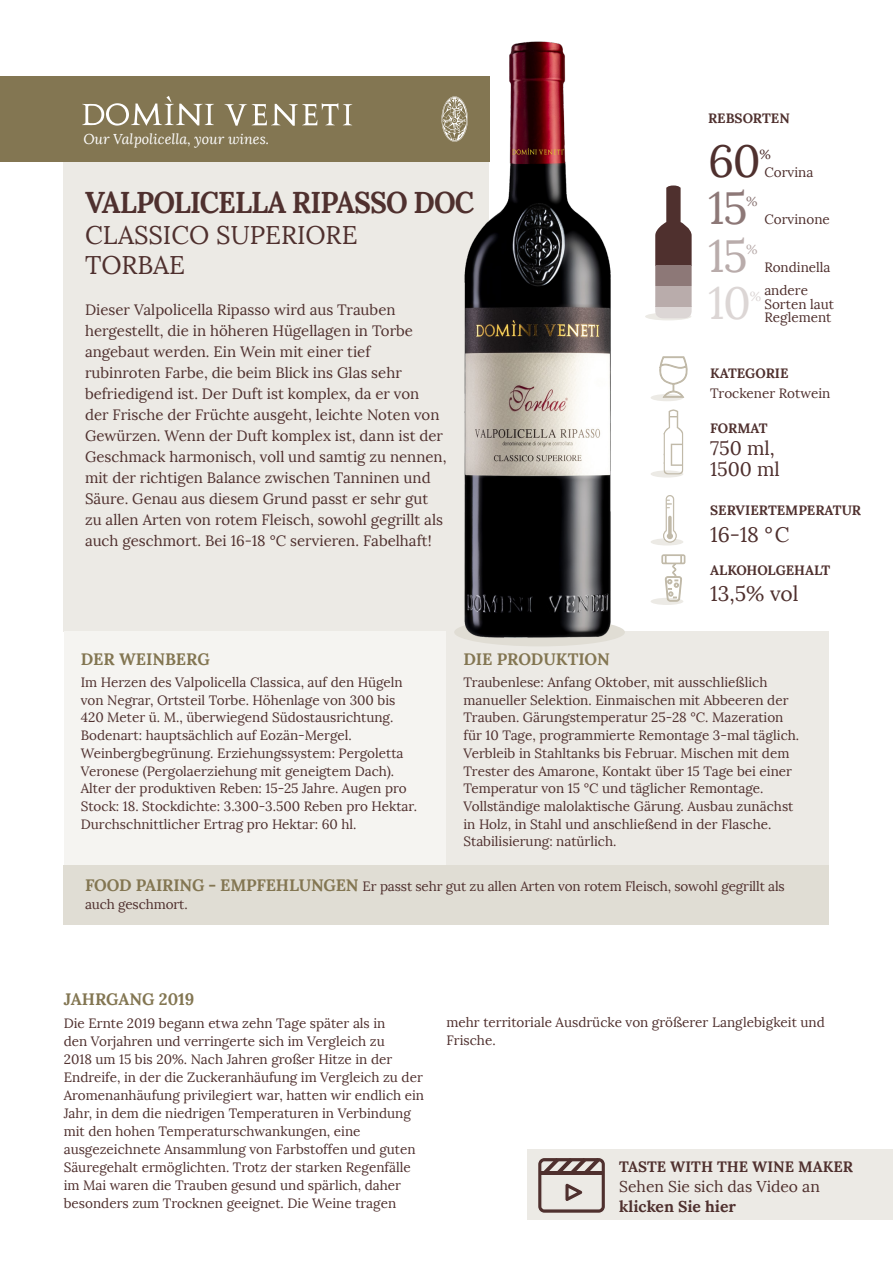
<style>
.page{position:relative;width:893px;height:1263px;background:#fff}
.page>*{position:absolute;margin:0;border:0;box-sizing:border-box;transform-origin:0 0}
.t1{font:45px "Lora";color:#4f302e}
.t2{font:45px "Lora";color:#8d7877}
.t3{font:45px "Lora";color:#b9acab}
.t4{font:45px "Lora";color:#dcd6d5}
.t5{font:700 30px "Lora";letter-spacing:-.03em;color:#4f302e;scale:.94 1}
.t6{font:25.5px "Lora";color:#4f302e}
.t7{font:21px "Lora";color:#4f302e}
.t8{font:19.5px/21px "Lora";color:#4f302e}
.t9{font:700 16.5px "Lora";color:#837652}
.t10{font:15.75px "Lora";color:#4f302e}
.t11{font:700 15.75px "Lora";color:#4f302e}
.t12{font:15px/21px "Lora";color:#4f302e}
.t13{font:700 15px "Lora";color:#4f302e}
.t14{font:italic 14.25px "Lora";color:#fff}
.t15{font:13.5px/17.7px "Lora";color:#4f302e}
.t16{font:700 13.5px "Lora";color:#4f302e}
.t17{font:13.2px "Lora";color:#4f302e}
.t18{font:13.2px "Lora";color:#8d7877}
.t19{font:13.2px "Lora";color:#b9acab}
.t20{font:13.2px "Lora";color:#dcd6d5}
.s1{font-weight:700;font-size:16.5px;color:#837652}
</style>
<div class="page">
<div style="left:645px;top:313px;width:46px;height:7px;background:#eceae5;border-radius:50%"></div>
<div style="left:651px;top:598px;width:32px;height:7px;background:#eceae5;border-radius:50%"></div>
<div style="left:651px;top:394px;width:32px;height:7px;background:#eceae5;border-radius:50%"></div>
<svg style="left:659px;top:356px;width:29px;height:42px"></svg>
<svg style="left:662px;top:554px;width:23px;height:47px"></svg>
<div style="left:651px;top:470px;width:32px;height:8px;background:#eceae5;border-radius:50%"></div>
<svg style="left:663px;top:409px;width:20px;height:66px"></svg>
<div style="left:651px;top:538px;width:32px;height:7px;background:#eceae5;border-radius:50%"></div>
<svg style="left:663px;top:495px;width:14px;height:48px"></svg>
<div style="left:64px;top:865px;width:765px;height:59px;background:#e0ddd4"></div>
<div style="left:64px;top:162px;width:425px;height:469px;background:#eceae5"></div>
<div style="left:64px;top:631px;width:382px;height:234px;background:#f5f4f1"></div>
<div style="left:446px;top:631px;width:383px;height:234px;background:#eceae5"></div>
<div style="left:454px;top:618px;width:171px;height:28px;background:#e0ddd4;border-radius:50%"></div>
<div style="left:655px;top:306px;width:37px;height:12px;background:#dcd6d5"></div>
<svg style="left:655px;top:185px;width:37px;height:81px;fill:#4f302e"></svg>
<div style="left:655px;top:266px;width:37px;height:20px;background:#8d7877"></div>
<div style="left:655px;top:286px;width:37px;height:20px;background:#b9acab"></div>
<div style="left:0;top:77px;width:489px;height:85px;background:#837652"></div>
<svg style="left:82px;top:96px;width:132px;height:30px"></svg>
<svg style="left:224px;top:103px;width:129px;height:23px"></svg>
<svg style="left:442px;top:96px;width:12px;height:46px"></svg>
<img style="left:454px;top:41px;width:171px;height:600px">
<div style="left:527px;top:1149px;width:366px;height:70px;background:#eceae5"></div>
<svg style="left:538px;top:1158px;width:67px;height:55px"></svg>
<p class="t14" style="left:83px;top:130px;width:187px">Our Valpolicella, your wines.</p>
<p class="t5" style="left:85px;top:183px;width:416px">VALPOLICELLA RIPASSO DOC</p>
<p class="t6" style="left:85px;top:219px;width:274px">CLASSICO SUPERIORE</p>
<p class="t6" style="left:85px;top:250px;width:102px">TORBAE</p>
<p class="t12" style="left:85px;top:299px;width:363px">Dieser Valpolicella Ripasso wird aus Trauben hergestellt, die in höheren Hügellagen in Torbe angebaut werden. Ein Wein mit einer tief rubinroten Farbe, die beim Blick ins Glas sehr befriedigend ist. Der Duft ist komplex, da er von der Frische der Früchte ausgeht, leichte Noten von Gewürzen. Wenn der Duft komplex ist, dann ist der Geschmack harmonisch, voll und samtig zu nennen, mit der richtigen Balance zwischen Tanninen und Säure. Genau aus diesem Grund passt er sehr gut zu allen Arten von rotem Fleisch, sowohl gegrillt als auch geschmort. Bei 16-18 °C servieren. Fabelhaft!</p>
<p class="t16" style="left:708px;top:110px;width:83px">REBSORTEN</p>
<p class="t1" style="left:708px;top:133px;width:54px">60</p>
<p class="t17" style="left:759px;top:146px;width:13px">%</p>
<p class="t2" style="left:708px;top:180px;width:41px">15</p>
<p class="t18" style="left:746px;top:193px;width:13px">%</p>
<p class="t3" style="left:708px;top:228px;width:41px">15</p>
<p class="t19" style="left:746px;top:241px;width:13px">%</p>
<p class="t15" style="left:764px;top:163px;width:51px">Corvina</p>
<p class="t15" style="left:764px;top:210px;width:67px">Corvinone</p>
<p class="t15" style="left:764px;top:258px;width:68px">Rondinella</p>
<p class="t15" style="left:764px;top:284px;width:71px;line-height:13.5px">andere<br>Sorten laut<br>Reglement</p>
<p class="t4" style="left:708px;top:276px;width:45px">10</p>
<p class="t20" style="left:750px;top:288px;width:13px">%</p>
<p class="t16" style="left:710px;top:365px;width:80px">KATEGORIE</p>
<p class="t15" style="left:710px;top:384px;width:122px">Trockener Rotwein</p>
<p class="t16" style="left:710px;top:419px;width:59px">FORMAT</p>
<p class="t8" style="left:710px;top:438px;width:71px">750 ml,<br>1500 ml</p>
<p class="t16" style="left:710px;top:502px;width:153px">SERVIERTEMPERATUR</p>
<p class="t7" style="left:710px;top:521px;width:81px">16-18 °C</p>
<p class="t16" style="left:710px;top:561px;width:122px">ALKOHOLGEHALT</p>
<p class="t7" style="left:710px;top:581px;width:90px">13,5% vol</p>
<p class="t9" style="left:463px;top:648px;width:148px">DIE PRODUKTION</p>
<p class="t15" style="left:463px;top:673px;width:337px">Traubenlese: Anfang Oktober, mit ausschließlich manueller Selektion. Einmaischen mit Abbeeren der Trauben. Gärungstemperatur 25-28 °C. Mazeration für 10 Tage, programmierte Remontage 3-mal täglich.<br>Verbleib in Stahltanks bis Februar. Mischen mit dem Trester des Amarone, Kontakt über 15 Tage bei einer Temperatur von 15 °C und täglicher Remontage.<br>Vollständige malolaktische Gärung. Ausbau zunächst in Holz, in Stahl und anschließend in der Flasche.<br>Stabilisierung: natürlich.</p>
<p class="t15" style="left:85px;top:877px;width:701px"><span class="s1">FOOD PAIRING - EMPFEHLUNGEN</span> Er passt sehr gut zu allen Arten von rotem Fleisch, sowohl gegrillt als auch geschmort.</p>
<p class="t9" style="left:81px;top:648px;width:131px">DER WEINBERG</p>
<p class="t15" style="left:81px;top:673px;width:338px">Im Herzen des Valpolicella Classica, auf den Hügeln von Negrar, Ortsteil Torbe. Höhenlage von 300 bis 420 Meter ü. M., überwiegend Südostausrichtung.<br>Bodenart: hauptsächlich auf Eozän-Mergel.<br>Weinbergbegrünung. Erziehungssystem: Pergoletta Veronese (Pergolaerziehung mit geneigtem Dach).<br>Alter der produktiven Reben: 15-25 Jahre. Augen pro Stock: 18. Stockdichte: 3.300-3.500 Reben pro Hektar.<br>Durchschnittlicher Ertrag pro Hektar: 60 hl.</p>
<p class="t9" style="left:64px;top:989px;width:132px">JAHRGANG 2019</p>
<p class="t15" style="left:64px;top:1014px;width:362px">Die Ernte 2019 begann etwa zehn Tage später als in<br>den Vorjahren und verringerte sich im Vergleich zu<br>2018 um 15 bis 20%. Nach Jahren großer Hitze in der Endreife, in der die Zuckeranhäufung im Vergleich zu der Aromenanhäufung privilegiert war, hatten wir endlich ein Jahr, in dem die niedrigen Temperaturen in Verbindung mit den hohen Temperaturschwankungen, eine ausgezeichnete Ansammlung von Farbstoffen und guten Säuregehalt ermöglichten. Trotz der starken Regenfälle im Mai waren die Trauben gesund und spärlich, daher besonders zum Trocknen geeignet. Die Weine tragen</p>
<p class="t15" style="left:446px;top:1014px;width:380px">mehr territoriale Ausdrücke von größerer Langlebigkeit und<br>Frische.</p>
<p class="t13" style="left:619px;top:1157px;width:235px">TASTE WITH THE WINE MAKER</p>
<p class="t10" style="left:619px;top:1177px;width:202px">Sehen Sie sich das Video an</p>
<p class="t11" style="left:619px;top:1196px;width:118px">klicken Sie hier</p>
</div>
